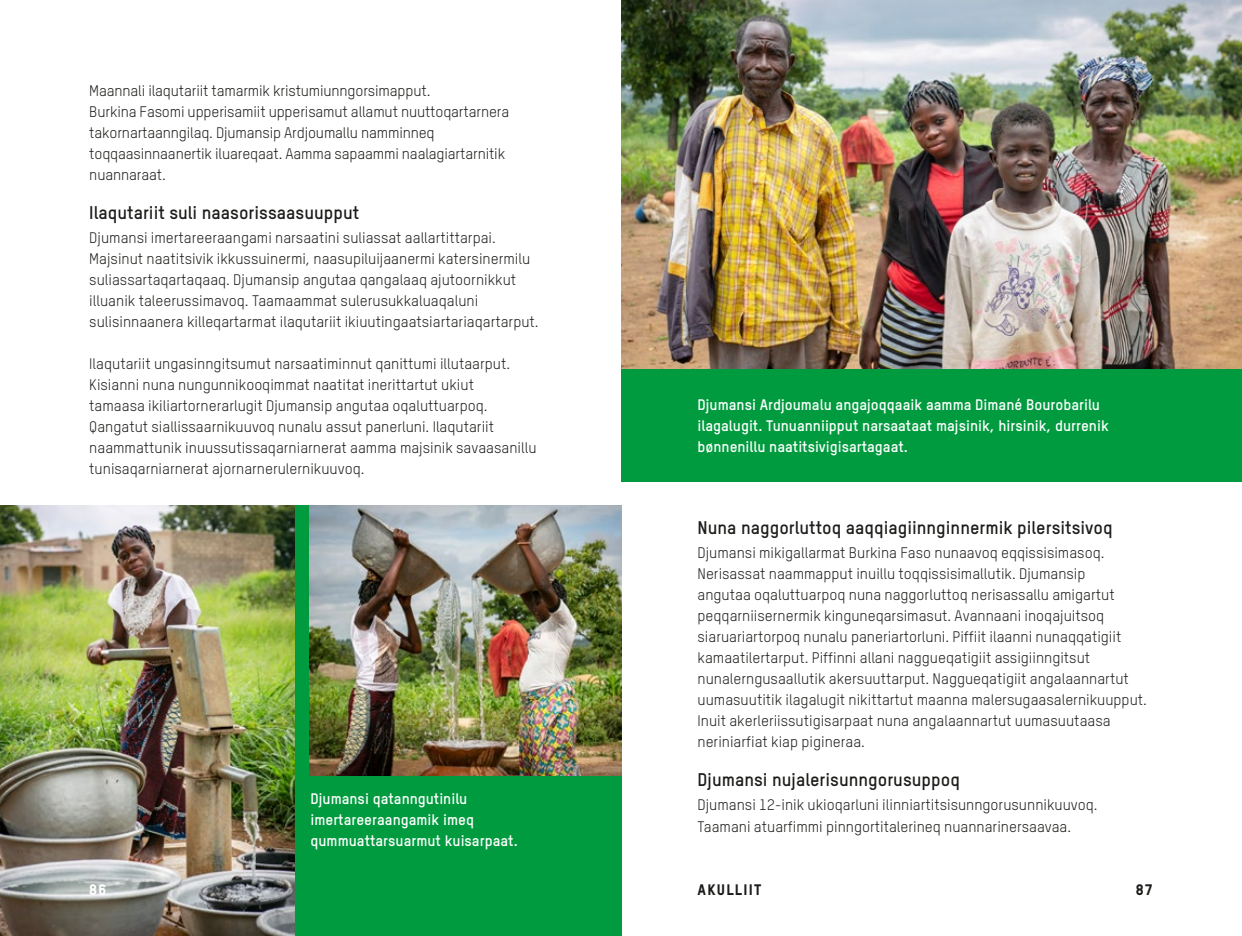
<style>
.page{position:relative;width:1242px;height:936px;background:#fff}
.page>*{position:absolute;margin:0;border:0;box-sizing:border-box;transform-origin:0 0}
.t1{font:700 18px "Oxfam TSTARPRO";color:#1d1d1b}
.t2{font:15px/21px "Oxfam TSTARPRO";color:#1d1d1b}
.t3{font:700 15px/21px "Oxfam TSTARPRO";color:#fff}
.t4{font:15px "Oxfam TSTARPRO Headline";letter-spacing:.08em;color:#1d1d1b}
.t5{font:15px "Oxfam TSTARPRO Headline";color:#fff}
</style>
<div class="page">
<div style="left:0;top:505px;width:621px;height:430px;background:#009b3e"></div>
<img style="left:309px;top:506px;width:312px;height:270px">
<img style="left:0;top:506px;width:294px;height:429px">
<img style="left:621px;top:0;width:621px;height:369px">
<div style="left:621px;top:369px;width:621px;height:113px;background:#009b3e"></div>
<p class="t2" style="left:89px;top:79px;width:421px">Maannali ilaqutariit tamarmik kristumiunngorsimapput.<br>Burkina Fasomi upperisamiit upperisamut allamut nuuttoqartarnera takornartaanngilaq. Djumansip Ardjoumallu namminneq toqqaasinnaanertik iluareqaat. Aamma sapaammi naalagiartarnitik nuannaraat.</p>
<p class="t1" style="left:89px;top:199px;width:271px">Ilaqutariit suli naasorissaasuupput</p>
<p class="t2" style="left:89px;top:226px;width:451px">Djumansi imertareeraangami narsaatini suliassat aallartittarpai.<br>Majsinut naatitsivik ikkussuinermi, naasupiluijaanermi katersinermilu suliassartaqartaqaaq. Djumansip angutaa qangalaaq ajutoornikkut illuanik taleerussimavoq. Taamaammat sulerusukkaluaqaluni sulisinnaanera killeqartarmat ilaqutariit ikiuutingaatsiartariaqartarput.</p>
<p class="t2" style="left:89px;top:352px;width:449px">Ilaqutariit ungasinngitsumut narsaatiminnut qanittumi illutaarput.<br>Kisianni nuna nungunnikooqimmat naatitat inerittartut ukiut<br>tamaasa ikiliartornerarlugit Djumansip angutaa oqaluttuarpoq.<br>Qangatut siallissaarnikuuvoq nunalu assut panerluni. Ilaqutariit naammattunik inuussutissaqarniarnerat aamma majsinik savaasanillu tunisaqarniarnerat ajornarnerulernikuuvoq.</p>
<p class="t3" style="left:310px;top:786px;width:209px">Djumansi qatanngutinilu imertareeraangamik imeq qummuattarsuarmut kuisarpaat.</p>
<p class="t3" style="left:697px;top:393px;width:413px">Djumansi Ardjoumalu angajoqqaaik aamma Dimané Bourobarilu ilagalugit. Tunuanniipput narsaataat majsinik, hirsinik, durrenik bønnenillu naatitsivigisartagaat.</p>
<p class="t1" style="left:697px;top:514px;width:416px">Nuna naggorluttoq aaqqiagiinnginnermik pilersitsivoq</p>
<p class="t2" style="left:697px;top:541px;width:451px">Djumansi mikigallarmat Burkina Faso nunaavoq eqqissisimasoq.<br>Nerisassat naammapput inuillu toqqissisimallutik. Djumansip<br>angutaa oqaluttuarpoq nuna naggorluttoq nerisassallu amigartut peqqarniisernermik kinguneqarsimasut. Avannaani inoqajuitsoq siaruariartorpoq nunalu paneriartorluni. Piffiit ilaanni nunaqqatigiit kamaatilertarput. Piffinni allani naggueqatigiit assigiinngitsut nunalerngusaallutik akersuuttarput. Naggueqatigiit angalaannartut uumasuutitik ilagalugit nikittartut maanna malersugaasalernikuupput.<br>Inuit akerleriissutigisarpaat nuna angalaannartut uumasuutaasa neriniarfiat kiap pigineraa.</p>
<p class="t1" style="left:697px;top:766px;width:264px">Djumansi nujalerisunngorusuppoq</p>
<p class="t2" style="left:697px;top:793px;width:401px">Djumansi 12-inik ukioqarluni ilinniartitsisunngorusunnikuuvoq.<br>Taamani atuarfimmi pinngortitalerineq nuannarinersaavaa.</p>
<p class="t5" style="left:89px;top:877px;width:19px">86</p>
<p class="t4" style="left:697px;top:877px;width:65px">AKULLIIT</p>
<p class="t4" style="left:1135px;top:877px;width:18px">87</p>
</div>
